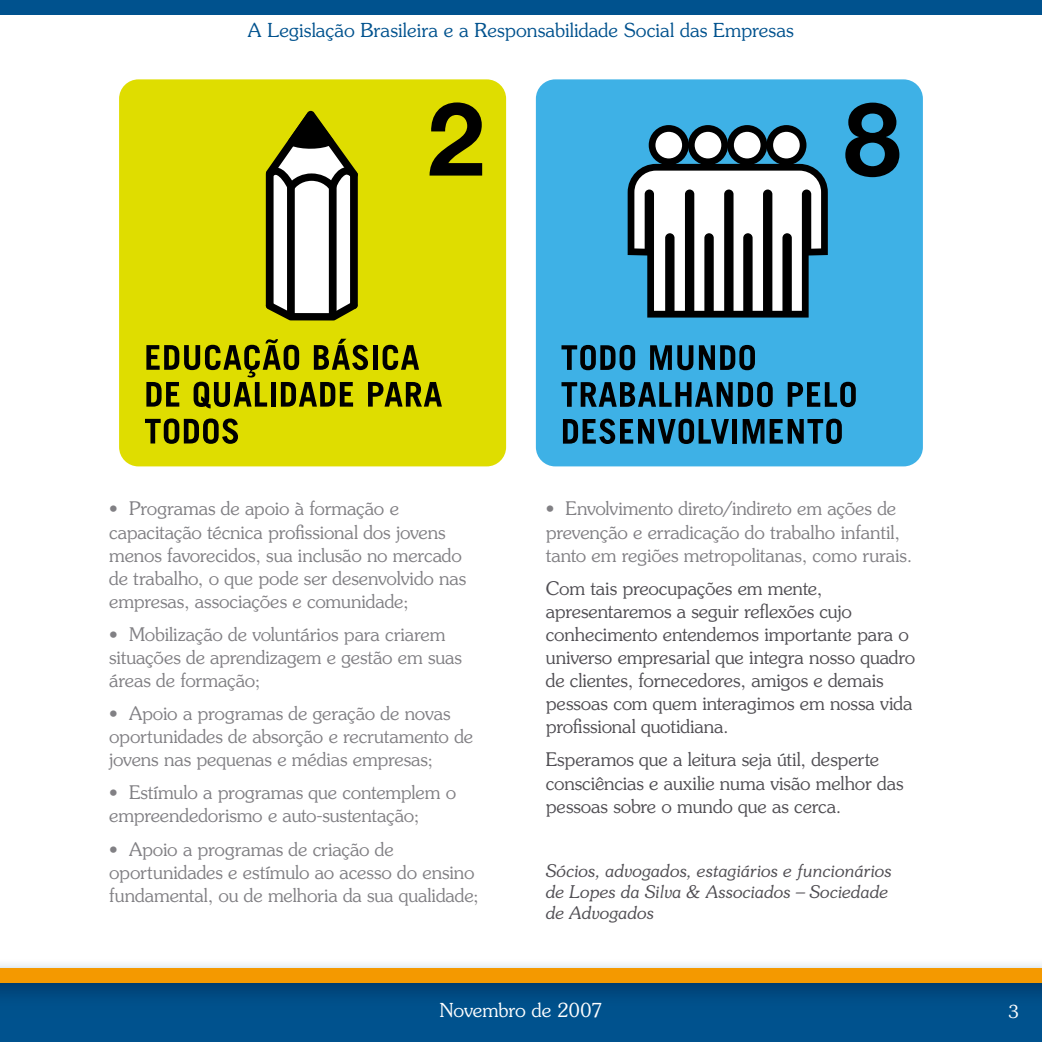
<style>
.page{position:relative;width:1042px;height:1042px;background:#fff}
.page>*{position:absolute;margin:0;border:0;box-sizing:border-box;transform-origin:0 0}
.t1{font:300 19.25px "Souvenir Std";letter-spacing:.005em;color:#00528e}
.t2{font:300 19.25px "Souvenir Std";letter-spacing:-.005em;color:#fff}
.t3{font:300 18.72px/23.1px "Souvenir Std";letter-spacing:-.01em;color:#818084}
.t4{font:300 18.72px/23.1px "Souvenir Std";letter-spacing:-.005em;color:#504e53}
.t5{font:300 17.85px "Souvenir Std";color:#fff}
.t6{font:italic 300 17.5px/21px "Souvenir Std";letter-spacing:-.015em;color:#504e53}
</style>
<div class="page">
<div style="left:119px;top:79px;width:387px;height:387px;background:#dfdd00;border-radius:19px"></div>
<svg style="left:429px;top:102px;width:53px;height:74px"></svg>
<svg style="left:146px;top:339px;width:296px;height:69px"></svg>
<svg style="left:145px;top:418px;width:93px;height:26px"></svg>
<svg style="left:265px;top:111px;width:93px;height:209px"></svg>
<div style="left:329px;top:182px;width:8px;height:137px;background:#000;border-radius:4px"></div>
<div style="left:287px;top:183px;width:8px;height:136px;background:#000;border-radius:4px"></div>
<div style="left:536px;top:79px;width:387px;height:387px;background:#3eb1e6;border-radius:19px"></div>
<svg style="left:845px;top:103px;width:54px;height:74px"></svg>
<svg style="left:561px;top:345px;width:74px;height:25px"></svg>
<svg style="left:650px;top:345px;width:43px;height:25px"></svg>
<svg style="left:699px;top:345px;width:56px;height:25px"></svg>
<svg style="left:561px;top:382px;width:212px;height:25px"></svg>
<svg style="left:787px;top:382px;width:69px;height:25px"></svg>
<svg style="left:563px;top:419px;width:166px;height:25px"></svg>
<div style="left:732px;top:419px;width:5px;height:25px;background:#000"></div>
<svg style="left:742px;top:419px;width:100px;height:25px"></svg>
<svg style="left:627px;top:125px;width:201px;height:192px;background:#85969e"></svg>
<div style="left:0;top:982px;width:1042px;height:60px;background:#00528e"></div>
<div style="left:0;top:957px;width:1042px;height:43px;background:#00528e;opacity:.43"></div>
<div style="left:0;top:967px;width:1042px;height:15px;background:#f49900"></div>
<div style="left:0;top:0;width:1042px;height:15px;background:#00528e"></div>
<p class="t1" style="left:248px;top:19px;width:547px">A Legislação Brasileira e a Responsabilidade Social das Empresas</p>
<p class="t3" style="left:109px;top:497px;width:359px">• Programas de apoio à formação e capacitação técnica profissional dos jovens menos favorecidos, sua inclusão no mercado de trabalho, o que pode ser desenvolvido nas empresas, associações e comunidade;</p>
<p class="t3" style="left:109px;top:623px;width:354px">• Mobilização de voluntários para criarem situações de aprendizagem e gestão em suas áreas de formação;</p>
<p class="t3" style="left:109px;top:702px;width:366px">• Apoio a programas de geração de novas oportunidades de absorção e recrutamento de jovens nas pequenas e médias empresas;</p>
<p class="t3" style="left:109px;top:781px;width:348px">• Estímulo a programas que contemplem o empreendedorismo e auto-sustentação;</p>
<p class="t3" style="left:109px;top:837px;width:371px">• Apoio a programas de criação de oportunidades e estímulo ao acesso do ensino fundamental, ou de melhoria da sua qualidade;</p>
<p class="t3" style="left:546px;top:497px;width:368px">• Envolvimento direto/indireto em ações de prevenção e erradicação do trabalho infantil, tanto em regiões metropolitanas, como rurais.</p>
<p class="t4" style="left:546px;top:576px;width:371px">Com tais preocupações em mente, apresentaremos a seguir reflexões cujo conhecimento entendemos importante para o universo empresarial que integra nosso quadro de clientes, fornecedores, amigos e demais pessoas com quem interagimos em nossa vida profissional quotidiana.</p>
<p class="t4" style="left:546px;top:748px;width:359px">Esperamos que a leitura seja útil, desperte consciências e auxilie numa visão melhor das pessoas sobre o mundo que as cerca.</p>
<p class="t6" style="left:546px;top:860px;width:348px">Sócios, advogados, estagiários e funcionários de Lopes da Silva &amp; Associados – Sociedade de Advogados</p>
<p class="t2" style="left:439px;top:998px;width:165px">Novembro de 2007</p>
<p class="t5" style="left:1008px;top:1001px;width:12px">3</p>
</div>
